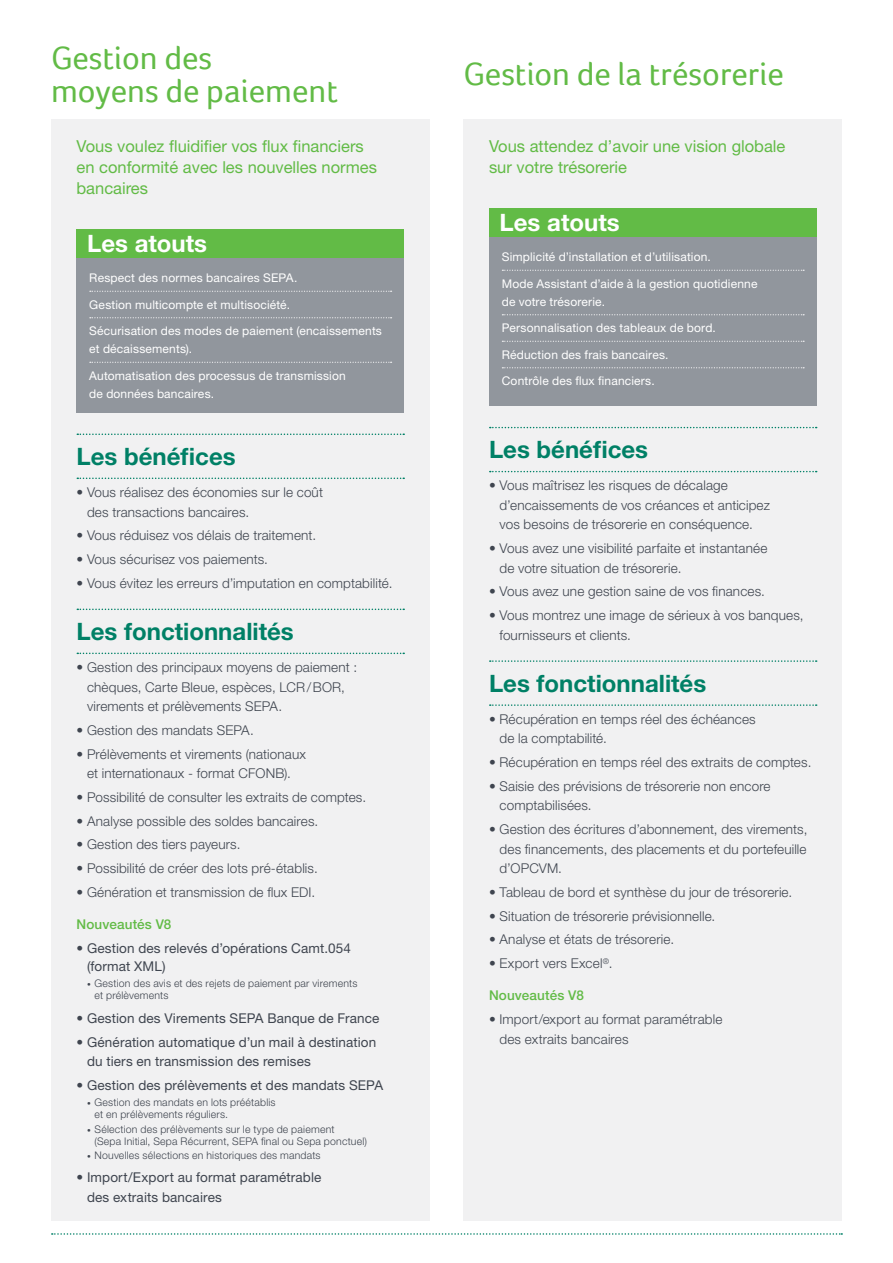
<style>
.page{position:relative;width:893px;height:1263px;background:#fff}
.page>*{position:absolute;margin:0;border:0;box-sizing:border-box;transform-origin:0 0}
.t1{font:33px/33px "Foco";color:#62bb46}
.t2{font:700 24px "Helvetica Neue LT Std";color:#008066}
.t3{font:700 24px "Helvetica Neue LT Std";color:#fff}
.t4{font:16.5px/21px "Helvetica Neue LT Std";color:#62bb46}
.t5{font:300 13.5px/19.5px "Helvetica Neue LT Std";letter-spacing:.01em;color:#3f454f}
.t6{font:13.5px/19.5px "Helvetica Neue LT Std";letter-spacing:.01em;color:#3f454f}
.t7{font:500 13.5px "Helvetica Neue LT Std";letter-spacing:.01em;color:#62bb46}
.t8{font:12px/18px "Helvetica Neue LT Std";letter-spacing:.015em;color:#fff}
.t9{font:300 10.5px/12px "Helvetica Neue LT Std";letter-spacing:.02em;color:#3f454f}
.s1{font-weight:300}
.s2{font-size:7.5px}
</style>
<div class="page">
<svg style="left:52px;top:1233px;width:790px;height:2px"></svg>
<div style="left:51px;top:43px;width:378px;height:1177px;background:#f1f1f2"></div>
<svg style="left:77px;top:433px;width:327px;height:2px"></svg>
<svg style="left:77px;top:477px;width:327px;height:2px"></svg>
<svg style="left:77px;top:609px;width:327px;height:1px"></svg>
<svg style="left:77px;top:653px;width:327px;height:1px"></svg>
<div style="left:77px;top:229px;width:327px;height:184px;background:#91969d"></div>
<svg style="left:90px;top:291px;width:302px;height:1px"></svg>
<svg style="left:90px;top:317px;width:302px;height:1px"></svg>
<svg style="left:90px;top:362px;width:302px;height:1px"></svg>
<div style="left:77px;top:229px;width:327px;height:29px;background:#62bb46"></div>
<div style="left:463px;top:43px;width:379px;height:1177px;background:#f1f1f2"></div>
<svg style="left:490px;top:427px;width:327px;height:1px"></svg>
<svg style="left:490px;top:471px;width:327px;height:1px"></svg>
<svg style="left:490px;top:660px;width:327px;height:2px"></svg>
<svg style="left:490px;top:704px;width:327px;height:2px"></svg>
<div style="left:489px;top:208px;width:327px;height:198px;background:#91969d"></div>
<svg style="left:502px;top:270px;width:302px;height:1px"></svg>
<svg style="left:502px;top:314px;width:302px;height:1px"></svg>
<svg style="left:502px;top:341px;width:302px;height:1px"></svg>
<svg style="left:502px;top:367px;width:302px;height:1px"></svg>
<div style="left:489px;top:208px;width:327px;height:29px;background:#62bb46"></div>
<div style="left:51px;top:28px;width:378px;height:91px;background:#fff"></div>
<div style="left:463px;top:28px;width:379px;height:91px;background:#fff"></div>
<h1 class="t1" style="left:51px;top:41px;width:289px">Gestion des<br>moyens de paiement</h1>
<p class="t4" style="left:77px;top:136px;width:302px">Vous voulez fluidifier vos flux financiers en conformité avec les nouvelles normes bancaires</p>
<h2 class="t3" style="left:87px;top:228px;width:122px">Les atouts</h2>
<p class="t8" style="left:89px;top:269px;width:210px">Respect des normes bancaires SEPA.</p>
<p class="t8" style="left:89px;top:295px;width:202px">Gestion multicompte et multisociété.</p>
<p class="t8" style="left:89px;top:322px;width:294px">Sécurisation des modes de paiement (encaissements et décaissements).</p>
<p class="t8" style="left:89px;top:366px;width:258px">Automatisation des processus de transmission de données bancaires.</p>
<h2 class="t2" style="left:77px;top:441px;width:161px">Les bénéfices</h2>
<p class="t5" style="left:87px;top:482px;width:237px;text-indent:-11px">• Vous réalisez des économies sur le coût des transactions bancaires.</p>
<p class="t5" style="left:77px;top:525px;width:241px">• Vous réduisez vos délais de traitement.</p>
<p class="t5" style="left:77px;top:549px;width:193px">• Vous sécurisez vos paiements.</p>
<p class="t5" style="left:77px;top:573px;width:317px">• Vous évitez les erreurs d’imputation en comptabilité.</p>
<h2 class="t2" style="left:77px;top:616px;width:219px">Les fonctionnalités</h2>
<p class="t5" style="left:87px;top:657px;width:272px;text-indent:-11px">• Gestion des principaux moyens de paiement : chèques, Carte Bleue, espèces, LCR/BOR, virements et prélèvements SEPA.</p>
<p class="t5" style="left:77px;top:720px;width:179px">• Gestion des mandats SEPA.</p>
<p class="t5" style="left:77px;top:744px;width:231px;text-align:center">• Prélèvements et virements (nationaux et internationaux - format CFONB).</p>
<p class="t5" style="left:77px;top:787px;width:291px">• Possibilité de consulter les extraits de comptes.</p>
<p class="t5" style="left:77px;top:811px;width:243px">• Analyse possible des soldes bancaires.</p>
<p class="t5" style="left:77px;top:834px;width:165px">• Gestion des tiers payeurs.</p>
<p class="t5" style="left:77px;top:858px;width:243px">• Possibilité de créer des lots pré-établis.</p>
<p class="t5" style="left:77px;top:882px;width:240px">• Génération et transmission de flux EDI.</p>
<p class="t7" style="left:77px;top:916px;width:96px">Nouveautés V8</p>
<p class="t6" style="left:87px;top:939px;width:266px;line-height:18px;text-indent:-11px"><span class="s1">•</span> Gestion des relevés d’opérations Camt.054 (format XML)</p>
<p class="t9" style="left:95px;top:977px;width:264px;text-indent:-8px"><span class="s2">•</span> Gestion des avis et des rejets de paiement par virements et prélèvements</p>
<p class="t6" style="left:77px;top:1008px;width:304px"><span class="s1">•</span> Gestion des Virements SEPA Banque de France</p>
<p class="t6" style="left:87px;top:1032px;width:291px;text-indent:-11px"><span class="s1">•</span> Génération automatique d’un mail à destination du tiers en transmission des remises</p>
<p class="t6" style="left:77px;top:1075px;width:308px"><span class="s1">•</span> Gestion des prélèvements et des mandats SEPA</p>
<p class="t9" style="left:95px;top:1096px;width:183px;text-indent:-8px"><span class="s2">•</span> Gestion des mandats en lots préétablis et en prélèvements réguliers.</p>
<p class="t9" style="left:95px;top:1122px;width:274px;text-indent:-8px"><span class="s2">•</span> Sélection des prélèvements sur le type de paiement<br>(Sepa Initial, Sepa Récurrent, SEPA final ou Sepa ponctuel)</p>
<p class="t9" style="left:87px;top:1149px;width:235px"><span class="s2">•</span> Nouvelles sélections en historiques des mandats</p>
<p class="t6" style="left:87px;top:1168px;width:236px;text-indent:-11px"><span class="s1">•</span> Import/Export au format paramétrable des extraits bancaires</p>
<h1 class="t1" style="left:463px;top:57px;width:322px">Gestion de la trésorerie</h1>
<p class="t4" style="left:489px;top:136px;width:298px">Vous attendez d’avoir une vision globale sur votre trésorerie</p>
<h2 class="t3" style="left:500px;top:207px;width:122px">Les atouts</h2>
<p class="t8" style="left:502px;top:248px;width:211px">Simplicité d’installation et d’utilisation.</p>
<p class="t8" style="left:502px;top:274px;width:257px">Mode Assistant d’aide à la gestion quotidienne de votre trésorerie.</p>
<p class="t8" style="left:502px;top:319px;width:216px">Personnalisation des tableaux de bord.</p>
<p class="t8" style="left:502px;top:345px;width:168px">Réduction des frais bancaires.</p>
<p class="t8" style="left:502px;top:372px;width:154px">Contrôle des flux financiers.</p>
<h2 class="t2" style="left:489px;top:435px;width:161px">Les bénéfices</h2>
<p class="t5" style="left:499px;top:475px;width:272px;text-indent:-11px">• Vous maîtrisez les risques de décalage d’encaissements de vos créances et anticipez vos besoins de trésorerie en conséquence.</p>
<p class="t5" style="left:499px;top:538px;width:269px;text-indent:-11px">• Vous avez une visibilité parfaite et instantanée de votre situation de trésorerie.</p>
<p class="t5" style="left:489px;top:581px;width:277px">• Vous avez une gestion saine de vos finances.</p>
<p class="t5" style="left:499px;top:605px;width:305px;text-indent:-11px">• Vous montrez une image de sérieux à vos banques, fournisseurs et clients.</p>
<h2 class="t2" style="left:489px;top:668px;width:219px">Les fonctionnalités</h2>
<p class="t5" style="left:499px;top:709px;width:258px;text-indent:-11px">• Récupération en temps réel des échéances de la comptabilité.</p>
<p class="t5" style="left:489px;top:752px;width:324px">• Récupération en temps réel des extraits de comptes.</p>
<p class="t5" style="left:499px;top:776px;width:273px;text-indent:-11px">• Saisie des prévisions de trésorerie non encore comptabilisées.</p>
<p class="t5" style="left:499px;top:819px;width:309px;text-align:justify;text-indent:-11px">• Gestion des écritures d’abonnement, des virements, des financements, des placements et du portefeuille d’OPCVM.</p>
<p class="t5" style="left:489px;top:882px;width:305px">• Tableau de bord et synthèse du jour de trésorerie.</p>
<p class="t5" style="left:489px;top:906px;width:228px">• Situation de trésorerie prévisionnelle.</p>
<p class="t5" style="left:489px;top:929px;width:187px">• Analyse et états de trésorerie.</p>
<p class="t5" style="left:489px;top:953px;width:125px">• Export vers Excel<sup>®</sup>.</p>
<p class="t7" style="left:489px;top:987px;width:96px">Nouveautés V8</p>
<p class="t5" style="left:499px;top:1009px;width:224px;text-indent:-11px">• Import/export au format paramétrable des extraits bancaires</p>
</div>
